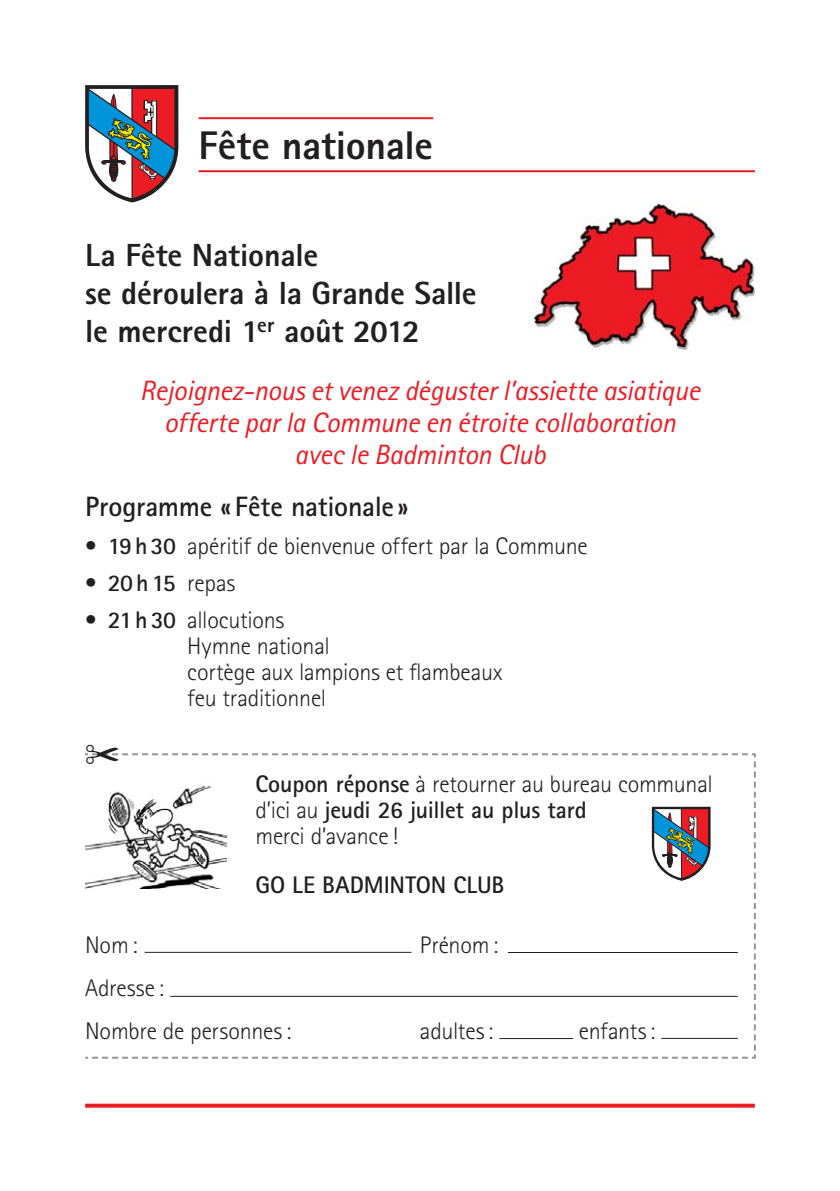
<style>
.page{position:relative;width:840px;height:1191px;background:#fff}
.page>*{position:absolute;margin:0;border:0;box-sizing:border-box;transform-origin:0 0}
.t1{font:800 40px "Rotis Sans Serif";letter-spacing:-.01em;color:#231f20}
.t2{font:800 32px/38px "Rotis Sans Serif";letter-spacing:-.005em;color:#231f20}
.t3{font:italic 28px/32px "Rotis Sans Serif";letter-spacing:-.01em;color:#ed1c24;text-align:center}
.t4{font:700 28px "Rotis Sans Serif";letter-spacing:-.01em;color:#231f20}
.t5{font:300 24px/26px "Rotis Sans Serif";letter-spacing:-.01em;color:#231f20}
.t6{font:700 24px "Rotis Sans Serif";color:#231f20}
.s1{font-weight:700}
</style>
<div class="page">
<svg style="left:85px;top:1103px;width:669px;height:4px;background:#f0434a"></svg>
<svg style="left:85px;top:85px;width:94px;height:118px"></svg>
<hr style="left:198px;top:117px;width:235px;height:2px;background:#ed1c24">
<hr style="left:198px;top:170px;width:556px;height:2px;background:#ed1c24">
<img style="left:534px;top:204px;width:220px;height:146px">
<svg style="left:85px;top:753px;width:671px;height:306px"></svg>
<h1 class="t1" style="left:198px;top:131px;width:236px">Fête nationale</h1>
<h2 class="t2" style="left:85px;top:239px;width:393px">La Fête Nationale<br>se déroulera à la Grande Salle le mercredi 1<sup>er</sup> août 2012</h2>
<p class="t3" style="left:140px;top:377px;width:561px">Rejoignez-nous et venez déguster l’assiette asiatique offerte par la Commune en étroite collaboration avec le Badminton Club</p>
<p class="t4" style="left:85px;top:497px;width:324px">Programme « Fête nationale »</p>
<p class="t5" style="left:85px;top:535px;width:504px">• <span class="s1">19 h 30</span> apéritif de bienvenue offert par la Commune</p>
<p class="t5" style="left:85px;top:572px;width:151px">• <span class="s1">20 h 15</span> repas</p>
<p class="t5" style="left:187px;top:609px;width:317px;text-indent:-102px">• <span class="s1">21 h 30</span> allocutions<br>Hymne national<br>cortège aux lampions et flambeaux feu traditionnel</p>
<p class="t5" style="left:255px;top:773px;width:458px"><span class="s1">Coupon réponse</span> à retourner au bureau communal d’ici au <span class="s1">jeudi 26 juillet au plus tard<br></span>merci d’avance !</p>
<p class="t6" style="left:255px;top:876px;width:250px">GO LE BADMINTON CLUB</p>
<p class="t5" style="left:85px;top:934px;width:54px">Nom :</p>
<p class="t5" style="left:420px;top:934px;width:80px">Prénom :</p>
<p class="t5" style="left:85px;top:968px;width:207px;line-height:43px">Adresse :<br>Nombre de personnes :</p>
<p class="t5" style="left:419px;top:1020px;width:75px">adultes :</p>
<p class="t5" style="left:578px;top:1020px;width:78px">enfants :</p>
</div>
